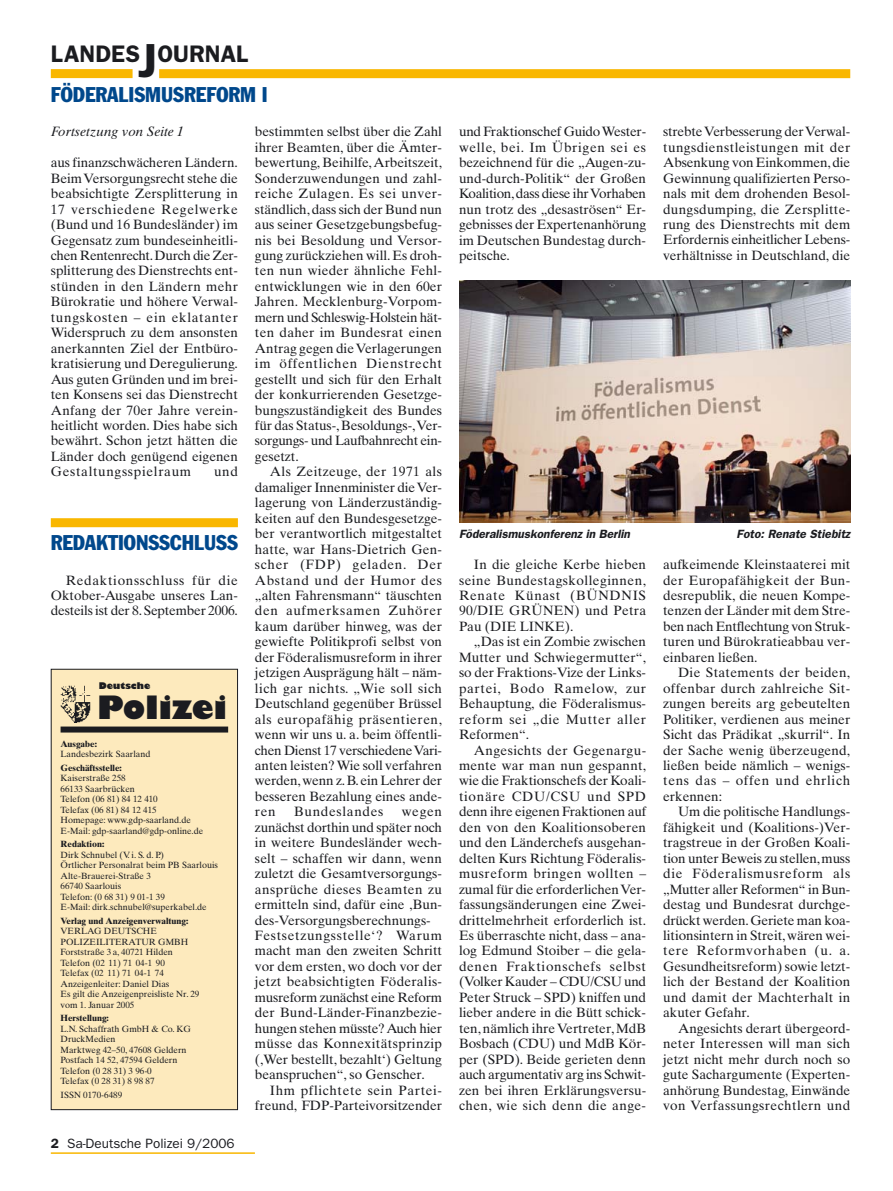
<style>
.page{position:relative;width:893px;height:1191px;background:#fff}
.page>*{position:absolute;margin:0;border:0;box-sizing:border-box;transform-origin:0 0}
.t1{font:800 31.5px "Gill Sans";color:#1b1c20}
.t2{font:600 24px "Franklin Gothic";color:#1b1c20}
.t3{font:condensed 21px "Franklin Gothic";color:#00488c}
.t4{font:13.5px/15.5px "Times Ten";color:#1b1c20;text-align:justify}
.t5{font:13.5px "Franklin Gothic";color:#1b1c20}
.t6{font:italic 13.5px "Times Ten";color:#1b1c20}
.t7{font:13.5px "Times Ten";letter-spacing:.05em;color:#1b1c20}
.t8{font:italic 600 12px "Franklin Gothic";color:#1b1c20}
.t9{font:9px/10.5px "Times Ten";color:#1b1c20}
.t10{font:700 9px "Times Ten";color:#1b1c20}
.t11{font:800 9px "Gill Sans";color:#1b1c20}
.s1{font-size:48px}
.s2{font-weight:600}
</style>
<div class="page">
<hr style="left:51px;top:1152px;width:204px;height:1px;background:#f9b700">
<div style="left:51px;top:69px;width:82px;height:9px;background:#f9b700"></div>
<div style="left:159px;top:69px;width:691px;height:9px;background:#f9b700"></div>
<div style="left:51px;top:669px;width:187px;height:440px;background:#fdeabd"></div>
<div style="left:61px;top:726px;width:167px;height:6px;background:#1b1c20"></div>
<div style="left:51px;top:669px;width:187px;height:441px;border:1px solid #1b1c20"></div>
<img style="left:61px;top:686px;width:29px;height:36px">
<img style="left:459px;top:280px;width:391px;height:243px">
<div style="left:51px;top:518px;width:187px;height:9px;background:#f9b700"></div>
<h2 class="t2" style="left:51px;top:45px;width:199px">LANDES<span class="s1">J</span>OURNAL</h2>
<h3 class="t3" style="left:51px;top:87px;width:218px">FÖDERALISMUSREFORM I</h3>
<p class="t6" style="left:51px;top:127px;width:135px">Fortsetzung von Seite 1</p>
<p class="t4" style="left:51px;top:156px;width:189px">aus finanzschwächeren Ländern.<br>Beim Versorgungsrecht stehe die beabsichtigte Zersplitterung in 17 verschiedene Regelwerke (Bund und 16 Bundesländer) im Gegensatz zum bundeseinheitli&shy;chen Rentenrecht.Durch die Zer&shy;splitterung des Dienstrechts ent&shy;stünden in den Ländern mehr Bürokratie und höhere Verwal&shy;tungskosten – ein eklatanter Widerspruch zu dem ansonsten anerkannten Ziel der Entbüro&shy;kratisierung und Deregulierung.<br>Aus guten Gründen und im brei&shy;ten Konsens sei das Dienstrecht Anfang der 70er Jahre verein&shy;heitlicht worden. Dies habe sich bewährt. Schon jetzt hätten die Länder doch genügend eigenen Gestaltungsspielraum</p>
<p class="t4" style="left:214px;top:465px;width:25px">und</p>
<h3 class="t3" style="left:51px;top:535px;width:189px">REDAKTIONSSCHLUSS</h3>
<p class="t4" style="left:51px;top:573px;width:189px;text-indent:15px">Redaktionsschluss für die Oktober-Ausgabe unseres Lan&shy;desteils ist der 8.September 2006.</p>
<p class="t11" style="left:99px;top:682px;width:53px">Deutsche</p>
<h1 class="t1" style="left:97px;top:695px;width:131px">Polizei</h1>
<p class="t10" style="left:61px;top:740px;width:38px">Ausgabe:</p>
<p class="t9" style="left:61px;top:750px;width:91px">Landesbezirk Saarland</p>
<p class="t10" style="left:61px;top:764px;width:63px">Geschäftsstelle:</p>
<p class="t9" style="left:61px;top:774px;width:144px">Kaiserstraße 258<br>66133 Saarbrücken<br>Telefon (06 81) 84 12 410<br>Telefax (06 81) 84 12 415<br>Homepage: www.gdp-saarland.de<br>E-Mail: gdp-saarland@gdp-online.de</p>
<p class="t10" style="left:61px;top:841px;width:45px">Redaktion:</p>
<p class="t9" style="left:61px;top:850px;width:159px">Dirk Schnubel (V. i. S. d. P.)<br>Örtlicher Personalrat beim PB Saarlouis<br>Alte-Brauerei-Straße 3<br>66740 Saarlouis<br>Telefon: (0 68 31) 9 01-1 39<br>E-Mail: dirk.schnubel@superkabel.de</p>
<p class="t10" style="left:61px;top:917px;width:129px">Verlag und Anzeigenverwaltung:</p>
<p class="t9" style="left:61px;top:927px;width:140px">VERLAG DEUTSCHE<br>POLIZEILITERATUR GMBH<br>Forststraße 3 a, 40721 Hilden<br>Telefon (02 11) 71 04-1 90<br>Telefax (02 11) 71 04-1 74<br>Anzeigenleiter: Daniel Dias<br>Es gilt die Anzeigenpreisliste Nr. 29 vom 1. Januar 2005</p>
<p class="t10" style="left:61px;top:1015px;width:50px">Herstellung:</p>
<p class="t9" style="left:61px;top:1024px;width:132px">L.N. Schaffrath GmbH &amp; Co. KG<br>DruckMedien<br>Marktweg 42–50, 47608 Geldern<br>Postfach 14 52, 47594 Geldern<br>Telefon (0 28 31) 3 96-0<br>Telefax (0 28 31) 8 98 87</p>
<p class="t9" style="left:61px;top:1090px;width:63px">ISSN 0170-6489</p>
<p class="t5" style="left:51px;top:1138px;width:185px"><span class="s2">2</span> Sa-Deutsche Polizei 9/2006</p>
<p class="t4" style="left:255px;top:125px;width:189px">bestimmten selbst über die Zahl ihrer Beamten, über die Ämter&shy;bewertung, Beihilfe,Arbeitszeit, Sonderzuwendungen und zahl&shy;reiche Zulagen. Es sei unver&shy;ständlich, dass sich der Bund nun aus seiner Gesetzgebungsbefug&shy;nis bei Besoldung und Versor&shy;gung zurückziehen will. Es droh&shy;ten nun wieder ähnliche Fehl&shy;entwicklungen wie in den 60er Jahren. Mecklenburg-Vorpom&shy;mern und Schleswig-Holstein hät&shy;ten daher im Bundesrat einen Antrag gegen die Verlagerungen im öffentlichen Dienstrecht gestellt und sich für den Erhalt der konkurrierenden Gesetzge&shy;bungszuständigkeit des Bundes für das Status-, Besoldungs-,Ver&shy;sorgungs- und Laufbahnrecht ein&shy;gesetzt.</p>
<p class="t4" style="left:255px;top:465px;width:189px;text-indent:15px">Als Zeitzeuge, der 1971 als damaliger Innenminister die Ver&shy;lagerung von Länderzuständig&shy;keiten auf den Bundesgesetzge&shy;ber verantwortlich mitgestaltet hatte, war Hans-Dietrich Gen&shy;scher (FDP) geladen. Der Abstand und der Humor des „alten Fahrensmann“ täuschten den aufmerksamen Zuhörer kaum darüber hinweg, was der gewiefte Politikprofi selbst von der Föderalismusreform in ihrer jetzigen Ausprägung hält – näm&shy;lich gar nichts. „Wie soll sich Deutschland gegenüber Brüssel als europafähig präsentieren, wenn wir uns u. a. beim öffentli&shy;chen Dienst 17 verschiedene Vari&shy;anten leisten? Wie soll verfahren werden,wenn z.B.ein Lehrer der besseren Bezahlung eines ande&shy;ren</p>
<p class="t7" style="left:294px;top:806px;width:91px">Bundeslandes</p>
<p class="t4" style="left:255px;top:805px;width:189px;text-align:left;text-indent:147px">wegen zunächst dorthin und später noch in weitere Bundesländer wech&shy;selt – schaffen wir dann, wenn zuletzt die Gesamtversorgungs&shy;ansprüche dieses Beamten zu ermitteln sind, dafür eine ‚Bun&shy;des-Versorgungsberechnungs-<br>Festsetzungsstelle‘? Warum macht man den zweiten Schritt vor dem ersten, wo doch vor der jetzt beabsichtigten Föderalis&shy;musreform zunächst eine Reform der Bund-Länder-Finanzbezie&shy;hungen stehen müsste? Auch hier müsse das Konnexitätsprinzip (,Wer bestellt, bezahlt‘) Geltung beanspruchen“, so Genscher.</p>
<p class="t4" style="left:255px;top:1083px;width:189px;text-align:right">Ihm pflichtete sein Partei&shy;freund, FDP-Parteivorsitzender</p>
<p class="t4" style="left:459px;top:125px;width:189px">und Fraktionschef Guido Wester&shy;welle, bei. Im Übrigen sei es bezeichnend für die „Augen-zu&shy;und-durch-Politik“ der Großen Koalition,dass diese ihr Vorhaben nun trotz des „desaströsen“ Er&shy;gebnisses der Expertenanhörung im Deutschen Bundestag durch&shy;peitsche.</p>
<p class="t4" style="left:663px;top:125px;width:189px">strebte Verbesserung der Verwal&shy;tungsdienstleistungen mit der Absenkung von Einkommen,die Gewinnung qualifizierten Perso&shy;nals mit dem drohenden Besol&shy;dungsdumping, die Zersplitte&shy;rung des Dienstrechts mit dem Erfordernis einheitlicher Lebens&shy;verhältnisse in Deutschland, die</p>
<p class="t8" style="left:459px;top:530px;width:175px">Föderalismuskonferenz in Berlin</p>
<p class="t8" style="left:736px;top:530px;width:117px">Foto: Renate Stiebitz</p>
<p class="t4" style="left:459px;top:558px;width:189px;text-indent:15px">In die gleiche Kerbe hieben seine Bundestagskolleginnen, Renate Künast (BÜNDNIS 90/DIE GRÜNEN) und Petra Pau (DIE LINKE).</p>
<p class="t4" style="left:459px;top:635px;width:189px;text-indent:15px">„Das ist ein Zombie zwischen Mutter und Schwiegermutter“, so der Fraktions-Vize der Links&shy;partei, Bodo Ramelow, zur Behauptung, die Föderalismus&shy;reform sei „die Mutter aller Reformen“.</p>
<p class="t4" style="left:459px;top:743px;width:189px;text-indent:15px">Angesichts der Gegenargu&shy;mente war man nun gespannt, wie die Fraktionschefs der Koali&shy;tionäre CDU/CSU und SPD denn ihre eigenen Fraktionen auf den von den Koalitionsoberen und den Länderchefs ausgehan&shy;delten Kurs Richtung Föderalis&shy;musreform bringen wollten – zumal für die erforderlichen Ver&shy;fassungsänderungen eine Zwei&shy;drittelmehrheit erforderlich ist.<br>Es überraschte nicht, dass – ana&shy;log Edmund Stoiber – die gela&shy;denen Fraktionschefs selbst (Volker Kauder – CDU/CSU und Peter Struck – SPD) kniffen und lieber andere in die Bütt schick&shy;ten, nämlich ihre Vertreter, MdB Bosbach (CDU) und MdB Kör&shy;per (SPD). Beide gerieten denn auch argumentativ arg ins Schwit&shy;zen bei ihren Erklärungsversu&shy;chen, wie sich denn die ange-</p>
<p class="t4" style="left:663px;top:558px;width:189px">aufkeimende Kleinstaaterei mit der Europafähigkeit der Bun&shy;desrepublik, die neuen Kompe&shy;tenzen der Länder mit dem Stre&shy;ben nach Entflechtung von Struk&shy;turen und Bürokratieabbau ver&shy;einbaren ließen.</p>
<p class="t4" style="left:663px;top:666px;width:189px;text-indent:15px">Die Statements der beiden, offenbar durch zahlreiche Sit&shy;zungen bereits arg gebeutelten Politiker, verdienen aus meiner Sicht das Prädikat „skurril“. In der Sache wenig überzeugend, ließen beide nämlich – wenigs&shy;tens das – offen und ehrlich erkennen:</p>
<p class="t4" style="left:663px;top:805px;width:189px;text-indent:15px">Um die politische Handlungs&shy;fähigkeit und (Koalitions-)Ver&shy;tragstreue in der Großen Koali&shy;tion unter Beweis zu stellen,muss die Föderalismusreform als „Mutter aller Reformen“ in Bun&shy;destag und Bundesrat durchge&shy;drückt werden.Geriete man koa&shy;litionsintern in Streit, wären wei&shy;tere Reformvorhaben (u. a.<br>Gesundheitsreform) sowie letzt&shy;lich der Bestand der Koalition und damit der Machterhalt in akuter Gefahr.</p>
<p class="t4" style="left:663px;top:1021px;width:189px;text-indent:15px">Angesichts derart übergeord&shy;neter Interessen will man sich jetzt nicht mehr durch noch so gute Sachargumente (Experten&shy;anhörung Bundestag, Einwände von Verfassungsrechtlern und</p>
</div>
